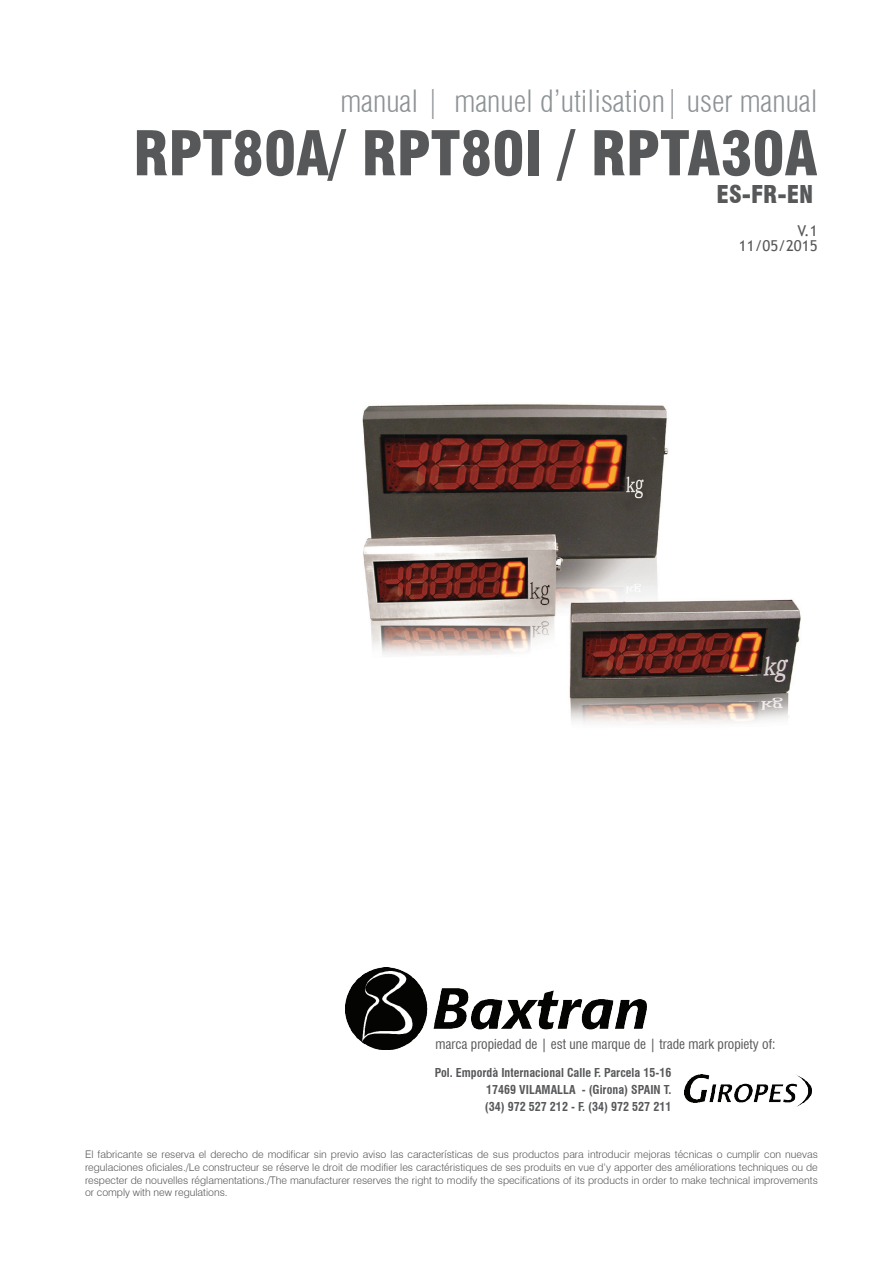
<style>
.page{position:relative;width:893px;height:1263px;background:#fff}
.page>*{position:absolute;margin:0;border:0;box-sizing:border-box;transform-origin:0 0}
.t1{font:900 condensed 60px "Swiss 721 BT";color:#57585a}
.t2{font:300 condensed 30px "Swiss 721 BT";color:#8e9396}
.t3{font:900 condensed 24px "Swiss 721 BT";color:#57585a}
.t4{font:15px/15px "Trebuchet MS";color:#57585a;text-align:right}
.t5{font:condensed 13.5px "Swiss 721 BT";color:#57585a}
.t6{font:700 condensed 12px/16.6px "Swiss 721 BT";color:#57585a;text-align:justify}
.t7{font:300 10.5px/12.6px "Swiss 721 BT";color:#57585a;text-align:justify}
</style>
<div class="page">
<img style="left:362px;top:404px;width:439px;height:320px">
<img style="left:346px;top:968px;width:301px;height:82px">
<img style="left:684px;top:1074px;width:128px;height:32px">
<h2 class="t2" style="left:340px;top:83px;width:479px">manual | manuel d’utilisation| user manual</h2>
<h1 class="t1" style="left:133px;top:117px;width:685px">RPT80A/ RPT80I / RPTA30A</h1>
<h3 class="t3" style="left:717px;top:179px;width:98px">ES-FR-EN</h3>
<h3 class="t4" style="left:739px;top:224px;width:80px">V.1<br>11/05/2015</h3>
<p class="t5" style="left:435px;top:1036px;width:342px">marca propiedad de | est une marque de | trade mark propiety of:</p>
<p class="t6" style="left:485px;top:1064px;width:188px;text-indent:-50px">Pol. Empordà Internacional Calle F. Parcela 15-16<br>17469 VILAMALLA - (Girona) SPAIN T. (34) 972 527 212 - F. (34) 972 527 211</p>
<p class="t7" style="left:85px;top:1148px;width:734px">El fabricante se reserva el derecho de modificar sin previo aviso las características de sus productos para introducir mejoras técnicas o cumplir con nuevas regulaciones oficiales./Le constructeur se réserve le droit de modifier les caractéristiques de ses produits en vue d’y apporter des améliorations techniques ou de respecter de nouvelles réglamentations./The manufacturer reserves the right to modify the specifications of its products in order to make technical improvements or comply with new regulations.</p>
</div>
